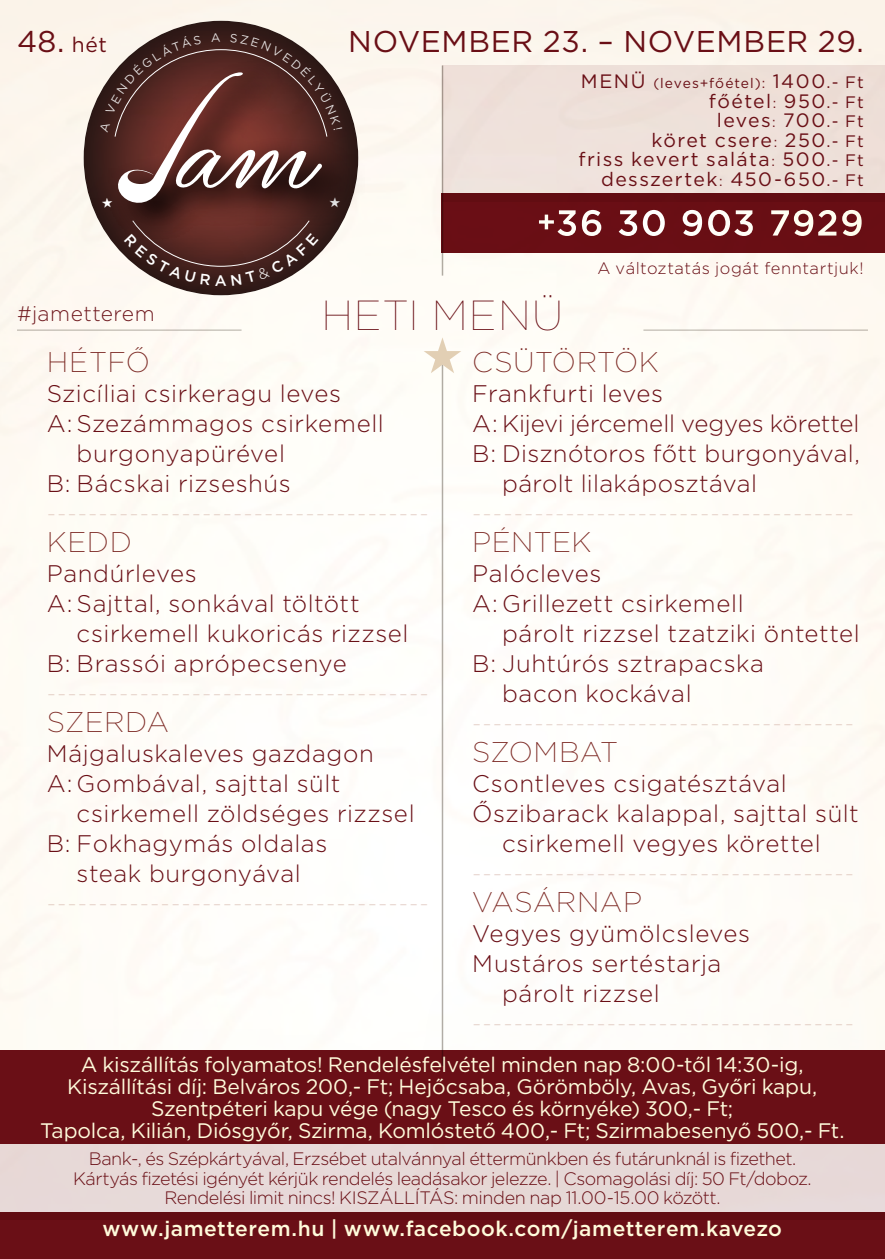
<style>
.page{position:relative;width:885px;height:1259px;background:#fff}
.page>*{position:absolute;margin:0;border:0;box-sizing:border-box;transform-origin:0 0}
.t1{font:100 42px "Gotham";letter-spacing:.025em;color:#6a0f16}
.t2{font:500 36px "Gotham";letter-spacing:.04em;color:#fff}
.t3{font:30px "Gotham";letter-spacing:.015em;color:#6a0f16}
.t4{font:200 28.5px "Gotham";letter-spacing:.02em;color:#7d2a25}
.t5{font:300 24px/30px "Gotham";letter-spacing:.025em;color:#6a0f16}
.t6{font:100 24px "Gotham";color:#cea99c}
.t7{font:300 24px "Gotham";letter-spacing:-.005em;color:#6a0f16}
.t8{font:21px/21.9px "Gotham";letter-spacing:-.01em;color:#fffbdb;text-align:center}
.t9{font:500 21px "Gotham";letter-spacing:.025em;color:#fffbdb}
.t10{font:300 21px "Gotham";letter-spacing:.025em;color:#6a0f16}
.t11{font:19.5px/19.5px "Gotham";letter-spacing:.075em;color:#6a0f16;text-align:right}
.t12{font:300 18px/19.5px "Gotham";letter-spacing:-.025em;color:#6a0f16;text-align:center}
.t13{font:300 16.5px "Gotham";letter-spacing:.035em;color:#6a0f16}
.t14{font:13.8px "Gotham";letter-spacing:.075em;color:#6a0f16}
.s1{font-size:21px}
.s2{font-size:19.5px}
.s3{font-size:16.5px}
.s4{font-size:13.8px}
.s5{font-size:30px}
</style>
<div class="page">
<img style="left:0;top:1006px;width:471px;height:44px">
<div style="left:0;top:1212px;width:884px;height:47px;background:#6a0f16"></div>
<div style="left:0;top:1143px;width:884px;height:69px;background:#e7d8d7"></div>
<div style="left:442px;top:65px;width:442px;height:137px;background:#efe0d9"></div>
<hr style="left:441px;top:65px;width:2px;height:211px;background:#645c51">
<div style="left:0;top:1050px;width:884px;height:93px;background:#6a0f16"></div>
<div style="left:441px;top:193px;width:443px;height:60px;background:#6a0f16"></div>
<hr style="left:643px;top:329px;width:224px;height:2px;background:#645c51">
<hr style="left:441px;top:364px;width:2px;height:702px;background:#645c51">
<svg style="left:57px;top:18px;width:327px;height:280px;fill:#fcf6ed"></svg>
<svg style="left:342px;top:58px;width:23px;height:184px;fill:#fcf6ee"></svg>
<div style="left:0;top:186px;width:272px;height:256px;background:#fef9f2"></div>
<svg style="left:423px;top:337px;width:38px;height:36px"></svg>
<svg style="left:99px;top:33px;width:243px;height:253px;background:#6b4844"></svg>
<p class="t3" style="left:17px;top:22px;width:91px">48. <span class="s1">hét</span></p>
<p class="t3" style="left:348px;top:22px;width:517px">november 23. – november 29.</p>
<p class="t14" style="left:580px;top:74px;width:284px"><span class="s2">Menü</span> (leves+főétel): <span class="s2">1400</span><span class="s3">.- Ft</span></p>
<p class="t11" style="left:578px;top:91px;width:287px">főétel<span class="s4">:</span> 950<span class="s3">.- Ft<br></span>leves<span class="s4">:</span> 700<span class="s3">.- Ft<br></span>köret csere<span class="s4">:</span> 250<span class="s3">.- Ft<br></span>friss kevert saláta<span class="s4">:</span> 500<span class="s3">.- Ft </span>desszertek<span class="s4">:</span> 450-650<span class="s3">.- Ft</span></p>
<p class="t10" style="left:17px;top:300px;width:139px">#jametterem</p>
<h2 class="t2" style="left:537px;top:199px;width:328px"><span class="s5">+</span>36 30 903 7929</h2>
<p class="t13" style="left:597px;top:258px;width:268px">A változtatás jogát fenntartjuk!</p>
<h1 class="t1" style="left:321px;top:289px;width:243px">HETI MENÜ</h1>
<p class="t4" style="left:47px;top:344px;width:105px">HÉTFŐ</p>
<p class="t5" style="left:47px;top:377px;width:296px">Szicíliai csirkeragu leves</p>
<p class="t5" style="left:47px;top:407px;width:338px">A: Szezámmagos csirkemell</p>
<p class="t5" style="left:77px;top:437px;width:210px">burgonyapürével</p>
<p class="t5" style="left:47px;top:467px;width:245px">B: Bácskai rizseshús</p>
<p class="t6" style="left:47px;top:498px;width:383px">-------------------------------------</p>
<p class="t4" style="left:47px;top:524px;width:87px">KEDD</p>
<p class="t5" style="left:47px;top:557px;width:151px">Pandúrleves</p>
<p class="t5" style="left:47px;top:587px;width:314px">A: Sajttal, sonkával töltött</p>
<p class="t5" style="left:77px;top:617px;width:333px">csirkemell kukoricás rizzsel</p>
<p class="t5" style="left:47px;top:647px;width:301px">B: Brassói aprópecsenye</p>
<p class="t6" style="left:47px;top:678px;width:383px">-------------------------------------</p>
<p class="t4" style="left:47px;top:704px;width:124px">SZERDA</p>
<p class="t5" style="left:47px;top:737px;width:328px">Májgaluskaleves gazdagon<br>A: Gombával, sajttal sült</p>
<p class="t5" style="left:77px;top:797px;width:339px">csirkemell zöldséges rizzsel</p>
<p class="t5" style="left:47px;top:827px;width:282px">B: Fokhagymás oldalas</p>
<p class="t5" style="left:77px;top:857px;width:226px">steak burgonyával</p>
<p class="t6" style="left:47px;top:888px;width:383px">-------------------------------------</p>
<p class="t4" style="left:472px;top:344px;width:184px">CSÜTÖRTÖK</p>
<p class="t5" style="left:472px;top:377px;width:192px">Frankfurti leves</p>
<p class="t7" style="left:472px;top:408px;width:388px">A: Kijevi jércemell vegyes körettel</p>
<p class="t5" style="left:472px;top:437px;width:389px">B: Disznótoros főtt burgonyával,</p>
<p class="t5" style="left:502px;top:467px;width:256px">párolt lilakáposztával</p>
<p class="t6" style="left:472px;top:498px;width:383px">-------------------------------------</p>
<p class="t4" style="left:472px;top:524px;width:117px">PÉNTEK</p>
<p class="t5" style="left:472px;top:557px;width:131px">Palócleves</p>
<p class="t5" style="left:472px;top:587px;width:273px">A: Grillezett csirkemell</p>
<p class="t5" style="left:502px;top:617px;width:359px">párolt rizzsel tzatziki öntettel</p>
<p class="t5" style="left:472px;top:647px;width:293px">B: Juhtúrós sztrapacska</p>
<p class="t5" style="left:502px;top:677px;width:191px">bacon kockával</p>
<p class="t6" style="left:472px;top:708px;width:383px">-------------------------------------</p>
<p class="t4" style="left:472px;top:734px;width:147px">SZOMBAT</p>
<p class="t5" style="left:472px;top:767px;width:316px">Csontleves csigatésztával</p>
<p class="t5" style="left:472px;top:797px;width:388px">Őszibarack kalappal, sajttal sült</p>
<p class="t5" style="left:502px;top:827px;width:320px">csirkemell vegyes körettel</p>
<p class="t6" style="left:472px;top:858px;width:383px">-------------------------------------</p>
<p class="t4" style="left:472px;top:884px;width:167px">VASÁRNAP</p>
<p class="t5" style="left:472px;top:917px;width:279px">Vegyes gyümölcsleves</p>
<p class="t5" style="left:472px;top:947px;width:250px">Mustáros sertéstarja</p>
<p class="t5" style="left:502px;top:977px;width:159px">párolt rizzsel</p>
<p class="t6" style="left:472px;top:1008px;width:383px">-------------------------------------</p>
<p class="t8" style="left:40px;top:1053px;width:805px">A kiszállítás folyamatos! Rendelésfelvétel minden nap 8:00-től 14:30-ig, Kiszállítási díj: Belváros 200,- Ft; Hejőcsaba, Görömböly, Avas, Győri kapu, Szentpéteri kapu vége (nagy Tesco és környéke) 300,- Ft;<br>Tapolca, Kilián, Diósgyőr, Szirma, Komlóstető 400,- Ft; Szirmabesenyő 500,- Ft.</p>
<p class="t12" style="left:73px;top:1148px;width:739px">Bank-, és Szépkártyával, Erzsébet utalvánnyal éttermünkben és futárunknál is fizethet.<br>Kártyás fizetési igényét kérjük rendelés leadásakor jelezze. | Csomagolási díj: 50 Ft/doboz.<br>Rendelési limit nincs! Kiszállítás: minden nap 11.00-15.00 között.</p>
<p class="t9" style="left:102px;top:1215px;width:681px">www.jametterem.hu | www.facebook.com/jametterem.kavezo</p>
</div>
